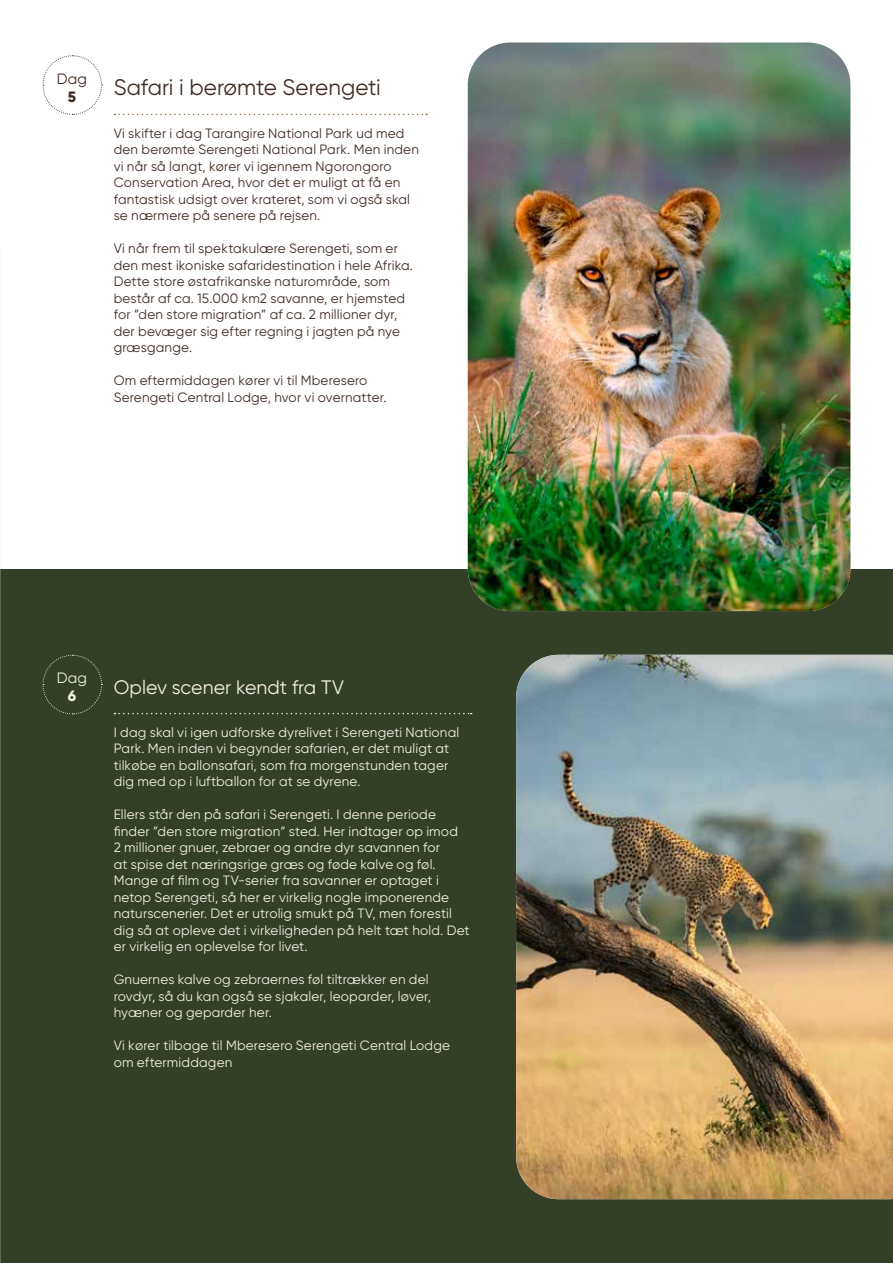
<style>
.page{position:relative;width:893px;height:1263px;background:#fff}
.page>*{position:absolute;margin:0;border:0;box-sizing:border-box;transform-origin:0 0}
.t1{font:22.5px "Gilroy";color:#412d25}
.t2{font:19.5px "Gilroy";letter-spacing:.005em;color:#f1eee1}
.t3{font:15px "Gilroy";color:#412d25}
.t4{font:15px "Gilroy";color:#f1eee1}
.t5{font:800 15px "Gilroy";color:#412d25}
.t6{font:800 15px "Gilroy";color:#f1eee1}
.t7{font:13.5px/16.5px "Gilroy";letter-spacing:.015em;color:#f1eee1}
.t8{font:13.5px/16.5px "Gilroy";letter-spacing:.015em;color:#412d25}
</style>
<div class="page">
<div style="left:0;top:570px;width:893px;height:693px;background:#343f28"></div>
<svg style="left:114px;top:114px;width:313px;height:1px"></svg>
<svg style="left:114px;top:713px;width:358px;height:1px"></svg>
<svg style="left:42px;top:55px;width:61px;height:60px"></svg>
<svg style="left:42px;top:654px;width:61px;height:61px"></svg>
<img style="left:516px;top:655px;width:377px;height:544px">
<img style="left:468px;top:43px;width:382px;height:568px">
<p class="t3" style="left:57px;top:69px;width:32px">Dag</p>
<p class="t5" style="left:68px;top:87px;width:10px">5</p>
<h1 class="t1" style="left:114px;top:73px;width:269px">Safari i berømte Serengeti</h1>
<p class="t8" style="left:114px;top:124px;width:307px">Vi skifter i dag Tarangire National Park ud med den berømte Serengeti National Park. Men inden vi når så langt, kører vi igennem Ngorongoro Conservation Area, hvor det er muligt at få en fantastisk udsigt over krateret, som vi også skal se nærmere på senere på rejsen.</p>
<p class="t8" style="left:114px;top:240px;width:301px">Vi når frem til spektakulære Serengeti, som er den mest ikoniske safaridestination i hele Afrika.<br>Dette store østafrikanske naturområde, som består af ca. 15.000 km2 savanne, er hjemsted for ”den store migration” af ca. 2 millioner dyr, der bevæger sig efter regning i jagten på nye græsgange.</p>
<p class="t8" style="left:114px;top:372px;width:274px">Om eftermiddagen kører vi til Mberesero<br>Serengeti Central Lodge, hvor vi overnatter.</p>
<p class="t4" style="left:57px;top:669px;width:32px">Dag</p>
<p class="t6" style="left:68px;top:686px;width:10px">6</p>
<h2 class="t2" style="left:114px;top:675px;width:232px">Oplev scener kendt fra TV</h2>
<p class="t7" style="left:114px;top:724px;width:347px">I dag skal vi igen udforske dyrelivet i Serengeti National Park. Men inden vi begynder safarien, er det muligt at tilkøbe en ballonsafari, som fra morgenstunden tager dig med op i luftballon for at se dyrene.</p>
<p class="t7" style="left:114px;top:806px;width:357px">Ellers står den på safari i Serengeti. I denne periode finder ”den store migration” sted. Her indtager op imod<br>2 millioner gnuer, zebraer og andre dyr savannen for<br>at spise det næringsrige græs og føde kalve og føl.<br>Mange af film og TV-serier fra savanner er optaget i netop Serengeti, så her er virkelig nogle imponerende naturscenerier. Det er utrolig smukt på TV, men forestil dig så at opleve det i virkeligheden på helt tæt hold. Det er virkelig en oplevelse for livet.</p>
<p class="t7" style="left:114px;top:971px;width:319px">Gnuernes kalve og zebraernes føl tiltrækker en del rovdyr, så du kan også se sjakaler, leoparder, løver, hyæner og geparder her.</p>
<p class="t7" style="left:114px;top:1037px;width:338px">Vi kører tilbage til Mberesero Serengeti Central Lodge om eftermiddagen</p>
</div>
